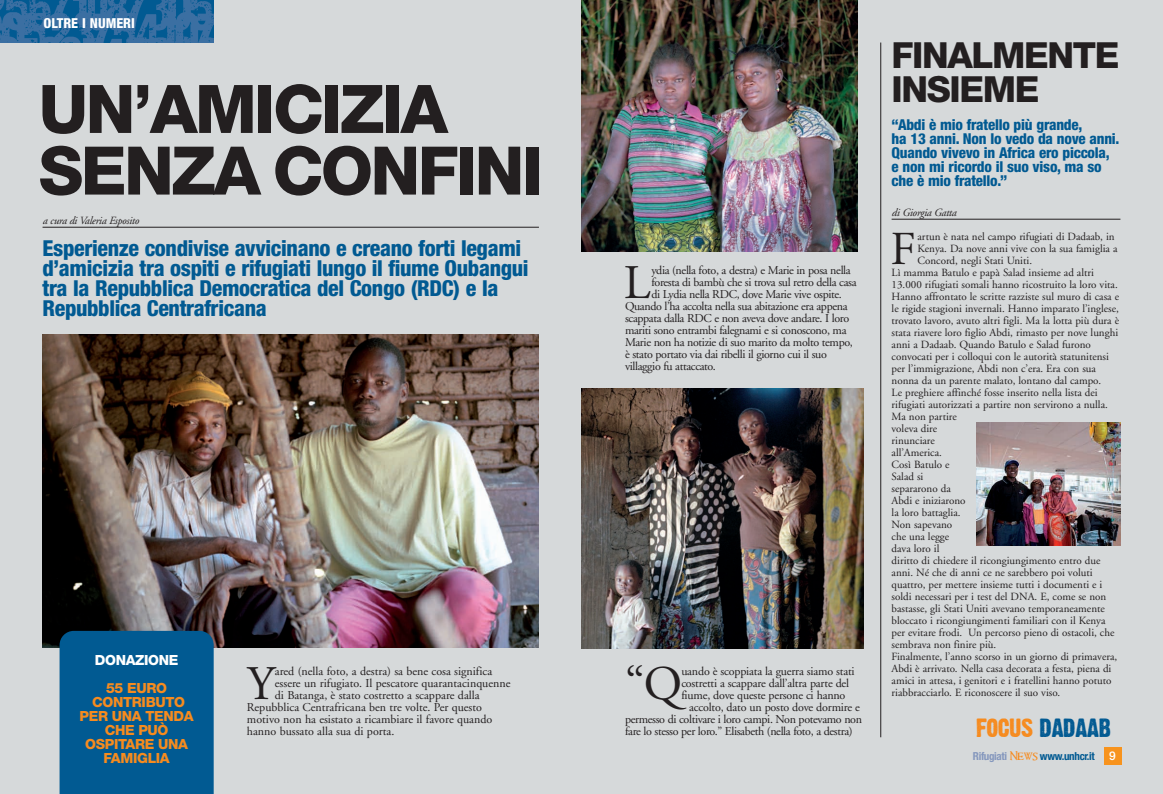
<style>
.page{position:relative;width:1163px;height:794px;background:#fff}
.page>*{position:absolute;margin:0;border:0;box-sizing:border-box;transform-origin:0 0}
.t1{font:800 67px/61.6px "Helvetica Neue";letter-spacing:-.04em;color:#231f20}
.t2{font:48.2px "Adobe Garamond";color:#231f20}
.t3{font:47.2px "Adobe Garamond";color:#231f20}
.t4{font:800 36px/34.1px "Helvetica Neue";letter-spacing:-.04em;color:#231f20}
.t5{font:23.2px "Dirty Headline";letter-spacing:-.02em;color:#015a92}
.t6{font:800 condensed 22px/20px "Helvetica Neue";letter-spacing:-.015em;color:#015a92}
.t7{font:800 condensed 15px/14px "Helvetica Neue";letter-spacing:-.015em;color:#015a92}
.t8{font:800 14px/14px "Helvetica Neue";letter-spacing:-.025em;color:#f68b1f;text-align:center}
.t9{font:800 14px "Helvetica Neue";letter-spacing:-.025em;color:#fff}
.t10{font:800 condensed 13.8px "Helvetica Neue";color:#fff}
.t11{font:12px "Adobe Garamond";letter-spacing:-.03em;color:#231f20}
.t12{font:12px "Adobe Garamond";color:#231f20}
.t13{font:11px "Adobe Garamond";color:#231f20}
.t14{font:italic 11px "Adobe Garamond";letter-spacing:-.025em;color:#231f20}
.t15{font:700 condensed 11px "Helvetica Neue";letter-spacing:-.03em;color:#015a92}
.s1{color:#f68b1f}
.s2{color:#8497bd}
.s3{font-family:"Requiem";font-weight:400;font-stretch:normal;color:#f68b1f}
.s4{font-weight:500;font-stretch:normal;font-size:12px;color:#fff}
</style>
<div class="page">
<div style="left:0;top:0;width:581px;height:794px;background:#d6d9da"></div>
<div style="left:581px;top:0;width:581px;height:794px;background:#d6d9da"></div>
<div style="left:1103px;top:747px;width:17px;height:17px;background:#f7931d"></div>
<hr style="left:891px;top:219px;width:229px;height:1px;background:#231f20">
<img style="left:976px;top:422px;width:144px;height:123px">
<img style="left:581px;top:388px;width:282px;height:260px">
<img style="left:581px;top:0;width:276px;height:251px">
<hr style="left:880px;top:43px;width:1px;height:694px;background:#231f20">
<hr style="left:43px;top:227px;width:496px;height:1px;background:#231f20">
<img style="left:43px;top:334px;width:496px;height:313px">
<img style="left:0;top:0;width:214px;height:43px">
<div style="left:60px;top:631px;width:154px;height:163px;background:#015a92"></div>
<p class="t10" style="left:44px;top:18px;width:93px">OLTRE I NUMERI</p>
<h1 class="t1" style="left:39px;top:84px;width:506px">UN’AMICIZIA<br>SENZA CONFINI</h1>
<p class="t14" style="left:43px;top:216px;width:98px">a cura di Valeria Esposito</p>
<h3 class="t6" style="left:43px;top:240px;width:487px">Esperienze condivise avvicinano e creano forti legami d’amicizia tra ospiti e rifugiati lungo il fiume Oubangui tra la Repubblica Democratica del Congo (RDC) e la Repubblica Centrafricana</h3>
<p class="t9" style="left:95px;top:655px;width:85px">DONAZIONE</p>
<p class="t8" style="left:80px;top:682px;width:116px">55 EURO<br>CONTRIBUTO<br>PER UNA TENDA<br>CHE PUÒ<br>OSPITARE UNA<br>FAMIGLIA</p>
<h2 class="t2" style="left:247px;top:665px;width:29px">Y</h2>
<p class="t12" style="left:275px;top:667px;width:219px">ared (nella foto, a destra) sa bene cosa significa</p>
<p class="t12" style="left:275px;top:679px;width:237px">essere un rifugiato. Il pescatore quarantacinquenne</p>
<p class="t12" style="left:275px;top:691px;width:206px">di Batanga, è stato costretto a scappare dalla</p>
<p class="t12" style="left:247px;top:703px;width:236px">Repubblica Centrafricana ben tre volte. Per questo</p>
<p class="t12" style="left:247px;top:715px;width:247px">motivo non ha esistato a ricambiare il favore quando</p>
<p class="t12" style="left:247px;top:727px;width:149px">hanno bussato alla sua di porta.</p>
<h2 class="t2" style="left:623px;top:264px;width:28px">L</h2>
<p class="t11" style="left:651px;top:266px;width:201px">ydia (nella foto, a destra) e Marie in posa nella</p>
<p class="t11" style="left:651px;top:278px;width:206px">foresta di bambù che si trova sul retro della casa</p>
<p class="t11" style="left:651px;top:290px;width:192px">di Lydia nella RDC, dove Marie vive ospite.</p>
<p class="t11" style="left:625px;top:302px;width:224px">Quando l’ha accolta nella sua abitazione era appena</p>
<p class="t11" style="left:625px;top:314px;width:226px">scappata dalla RDC e non aveva dove andare. I loro</p>
<p class="t11" style="left:625px;top:326px;width:223px">mariti sono entrambi falegnami e si conoscono, ma</p>
<p class="t11" style="left:625px;top:338px;width:229px">Marie non ha notizie di suo marito da molto tempo,</p>
<p class="t11" style="left:625px;top:350px;width:203px">è stato portato via dai ribelli il giorno cui il suo</p>
<p class="t11" style="left:625px;top:362px;width:92px">villaggio fu attaccato.</p>
<h2 class="t2" style="left:625px;top:665px;width:59px">“Q</h2>
<p class="t11" style="left:681px;top:667px;width:175px">uando è scoppiata la guerra siamo stati</p>
<p class="t11" style="left:681px;top:679px;width:169px">costretti a scappare dall’altra parte del</p>
<p class="t11" style="left:681px;top:691px;width:165px">fiume, dove queste persone ci hanno</p>
<p class="t11" style="left:689px;top:703px;width:172px">accolto, dato un posto dove dormire e</p>
<p class="t11" style="left:625px;top:715px;width:238px">permesso di coltivare i loro campi. Non potevamo non</p>
<p class="t11" style="left:625px;top:727px;width:229px">fare lo stesso per loro.” Elisabeth (nella foto, a destra)</p>
<h3 class="t4" style="left:891px;top:41px;width:229px">FINALMENTE<br>INSIEME</h3>
<h3 class="t7" style="left:891px;top:119px;width:229px">“Abdi è mio fratello più grande,<br>ha 13 anni. Non lo vedo da nove anni.<br>Quando vivevo in Africa ero piccola, e non mi ricordo il suo viso, ma so che è mio fratello.”</h3>
<p class="t14" style="left:891px;top:208px;width:66px">di Giorgia Gatta</p>
<h3 class="t3" style="left:890px;top:230px;width:27px">F</h3>
<p class="t13" style="left:917px;top:232px;width:199px">artun è nata nel campo rifugiati di Dadaab, in</p>
<p class="t13" style="left:917px;top:244px;width:201px">Kenya. Da nove anni vive con la sua famiglia a</p>
<p class="t13" style="left:917px;top:256px;width:116px">Concord, negli Stati Uniti.</p>
<p class="t13" style="left:891px;top:268px;width:204px">Lì mamma Batulo e papà Salad insieme ad altri</p>
<p class="t13" style="left:891px;top:280px;width:228px">13.000 rifugiati somali hanno ricostruito la loro vita.</p>
<p class="t13" style="left:891px;top:292px;width:229px">Hanno affrontato le scritte razziste sul muro di casa e</p>
<p class="t13" style="left:891px;top:304px;width:229px">le rigide stagioni invernali. Hanno imparato l’inglese,</p>
<p class="t13" style="left:891px;top:316px;width:229px">trovato lavoro, avuto altri figli. Ma la lotta più dura è</p>
<p class="t13" style="left:891px;top:328px;width:228px">stata riavere loro figlio Abdi, rimasto per nove lunghi</p>
<p class="t13" style="left:891px;top:340px;width:201px">anni a Dadaab. Quando Batulo e Salad furono</p>
<p class="t13" style="left:891px;top:352px;width:219px">convocati per i colloqui con le autorità statunitensi</p>
<p class="t13" style="left:891px;top:364px;width:206px">per l’immigrazione, Abdi non c’era. Era con sua</p>
<p class="t13" style="left:891px;top:376px;width:211px">nonna da un parente malato, lontano dal campo.</p>
<p class="t13" style="left:891px;top:388px;width:208px">Le preghiere affinché fosse inserito nella lista dei</p>
<p class="t13" style="left:891px;top:400px;width:218px">rifugiati autorizzati a partire non servirono a nulla.</p>
<p class="t13" style="left:891px;top:412px;width:67px">Ma non partire</p>
<p class="t13" style="left:891px;top:424px;width:47px">voleva dire</p>
<p class="t13" style="left:891px;top:436px;width:45px">rinunciare</p>
<p class="t13" style="left:891px;top:448px;width:52px">all’America.</p>
<p class="t13" style="left:891px;top:460px;width:59px">Così Batulo e</p>
<p class="t13" style="left:891px;top:472px;width:33px">Salad si</p>
<p class="t13" style="left:891px;top:484px;width:61px">separarono da</p>
<p class="t13" style="left:891px;top:496px;width:75px">Abdi e iniziarono</p>
<p class="t13" style="left:891px;top:508px;width:70px">la loro battaglia.</p>
<p class="t13" style="left:891px;top:520px;width:62px">Non sapevano</p>
<p class="t13" style="left:891px;top:532px;width:59px">che una legge</p>
<p class="t13" style="left:891px;top:544px;width:49px">dava loro il</p>
<p class="t13" style="left:891px;top:556px;width:210px">diritto di chiedere il ricongiungimento entro due</p>
<p class="t13" style="left:891px;top:568px;width:202px">anni. Né che di anni ce ne sarebbero poi voluti</p>
<p class="t13" style="left:891px;top:580px;width:212px">quattro, per mettere insieme tutti i documenti e i</p>
<p class="t13" style="left:891px;top:592px;width:216px">soldi necessari per i test del DNA. E, come se non</p>
<p class="t13" style="left:891px;top:604px;width:215px">bastasse, gli Stati Uniti avevano temporaneamente</p>
<p class="t13" style="left:891px;top:616px;width:215px">bloccato i ricongiungimenti familiari con il Kenya</p>
<p class="t13" style="left:891px;top:628px;width:224px">per evitare frodi. Un percorso pieno di ostacoli, che</p>
<p class="t13" style="left:891px;top:640px;width:106px">sembrava non finire più.</p>
<p class="t13" style="left:891px;top:652px;width:227px">Finalmente, l’anno scorso in un giorno di primavera,</p>
<p class="t13" style="left:891px;top:664px;width:221px">Abdi è arrivato. Nella casa decorata a festa, piena di</p>
<p class="t13" style="left:891px;top:676px;width:221px">amici in attesa, i genitori e i fratellini hanno potuto</p>
<p class="t13" style="left:891px;top:688px;width:170px">riabbracciarlo. E riconoscere il suo viso.</p>
<h3 class="t5" style="left:975px;top:712px;width:136px"><span class="s1">FOCUS</span> DADAAB</h3>
<p class="t15" style="left:972px;top:749px;width:144px"><span class="s2">Rifugiati</span> <span class="s3">News</span> www.unhcr.it <span class="s4">9</span></p>
</div>
